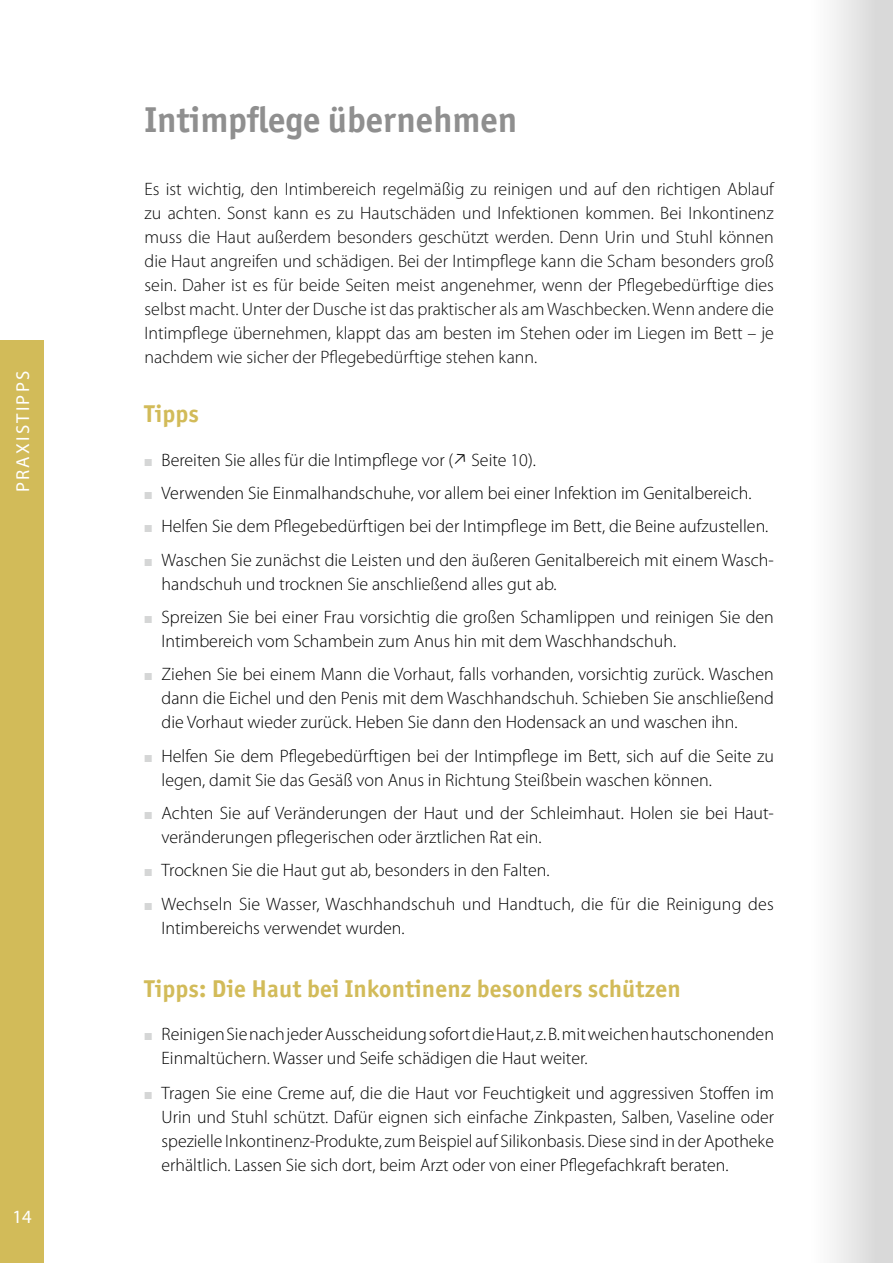
<style>
.page{position:relative;width:893px;height:1263px;background:#fff}
.page>*{position:absolute;margin:0;border:0;box-sizing:border-box;transform-origin:0 0}
.t1{font:700 36px "Officina Sans ITC Std";color:#8f8f8f}
.t2{font:700 24.3px "Officina Sans ITC Std";letter-spacing:.01em;color:#d2bb59}
.t3{font:18.75px "Myriad Pro";letter-spacing:.12em;color:#fff}
.t4{font:300 18px/24px "Myriad Pro";color:#000}
.t5{font:300 18px/24px "Myriad Pro";color:#0a0a0a;text-align:justify}
.s1{color:#d5d6d6}
.s2{color:#0a0a0a}
</style>
<div class="page">
<div style="left:0;top:340px;width:44px;height:923px;background:#d2bb59"></div>
<div style="left:807px;top:0;width:86px;height:1263px;background:linear-gradient(to right,#fff,#d4d4d4)"></div>
<hr style="left:892px;top:0;width:1px;height:1263px;background:#000">
<p class="t3" style="left:13px;top:492px;width:123px;rotate:-90deg">PRAXISTIPPS</p>
<p class="t3" style="left:13px;top:1206px;width:21px">14</p>
<h1 class="t1" style="left:145px;top:98px;width:374px">Intimpflege übernehmen</h1>
<p class="t5" style="left:145px;top:176px;width:631px">Es ist wichtig, den Intimbereich regelmäßig zu reinigen und auf den richtigen Ablauf zu achten. Sonst kann es zu Hautschäden und Infektionen kommen. Bei Inkontinenz muss die Haut außerdem besonders geschützt werden. Denn Urin und Stuhl können die Haut angreifen und schädigen. Bei der Intimpflege kann die Scham besonders groß sein. Daher ist es für beide Seiten meist angenehmer, wenn der Pflegebedürftige dies selbst macht. Unter der Dusche ist das praktischer als am Waschbecken. Wenn andere die Intimpflege übernehmen, klappt das am besten im Stehen oder im Liegen im Bett – je nachdem wie sicher der Pflegebedürftige stehen kann.</p>
<h2 class="t2" style="left:145px;top:399px;width:56px">Tipps</h2>
<p class="t4" style="left:145px;top:447px;width:393px"><span class="s1">■</span> Bereiten Sie alles für die Intimpflege vor (<span class="s2">□</span> Seite 10).</p>
<p class="t4" style="left:145px;top:481px;width:608px"><span class="s1">■</span> Verwenden Sie Einmalhandschuhe, vor allem bei einer Infektion im Genitalbereich.</p>
<p class="t4" style="left:145px;top:514px;width:625px"><span class="s1">■</span> Helfen Sie dem Pflegebedürftigen bei der Intimpflege im Bett, die Beine aufzustellen.</p>
<p class="t4" style="left:162px;top:547px;width:614px;text-indent:-17px"><span class="s1">■</span> Waschen Sie zunächst die Leisten und den äußeren Genitalbereich mit einem Wasch&shy;handschuh und trocknen Sie anschließend alles gut ab.</p>
<p class="t4" style="left:162px;top:605px;width:614px;text-indent:-17px"><span class="s1">■</span> Spreizen Sie bei einer Frau vorsichtig die großen Schamlippen und reinigen Sie den<br>Intimbereich vom Schambein zum Anus hin mit dem Waschhandschuh.</p>
<p class="t4" style="left:162px;top:662px;width:614px;text-align:justify;text-indent:-17px"><span class="s1">■</span> Ziehen Sie bei einem Mann die Vorhaut, falls vorhanden, vorsichtig zurück. Waschen dann die Eichel und den Penis mit dem Waschhandschuh. Schieben Sie anschließend die Vorhaut wieder zurück. Heben Sie dann den Hodensack an und waschen ihn.</p>
<p class="t4" style="left:162px;top:743px;width:614px;text-indent:-17px"><span class="s1">■</span> Helfen Sie dem Pflegebedürftigen bei der Intimpflege im Bett, sich auf die Seite zu legen, damit Sie das Gesäß von Anus in Richtung Steißbein waschen können.</p>
<p class="t4" style="left:162px;top:801px;width:613px;text-indent:-17px"><span class="s1">■</span> Achten Sie auf Veränderungen der Haut und der Schleimhaut. Holen sie bei Haut&shy;veränderungen pflegerischen oder ärztlichen Rat ein.</p>
<p class="t4" style="left:145px;top:858px;width:406px"><span class="s1">■</span> Trocknen Sie die Haut gut ab, besonders in den Falten.</p>
<p class="t4" style="left:162px;top:892px;width:614px;text-indent:-17px"><span class="s1">■</span> Wechseln Sie Wasser, Waschhandschuh und Handtuch, die für die Reinigung des<br>Intimbereichs verwendet wurden.</p>
<h2 class="t2" style="left:145px;top:974px;width:538px">Tipps: Die Haut bei Inkontinenz besonders schützen</h2>
<p class="t4" style="left:162px;top:1022px;width:614px;text-indent:-17px"><span class="s1">■</span> Reinigen Sie nach jeder Ausscheidung sofort die Haut, z. B. mit weichen hautschonenden<br>Einmaltüchern. Wasser und Seife schädigen die Haut weiter.</p>
<p class="t4" style="left:162px;top:1080px;width:614px;text-align:justify;text-indent:-17px"><span class="s1">■</span> Tragen Sie eine Creme auf, die die Haut vor Feuchtigkeit und aggressiven Stoffen im Urin und Stuhl schützt. Dafür eignen sich einfache Zinkpasten, Salben, Vaseline oder spezielle Inkontinenz-Produkte, zum Beispiel auf Silikonbasis. Diese sind in der Apotheke erhältlich. Lassen Sie sich dort, beim Arzt oder von einer Pflegefachkraft beraten.</p>
</div>
